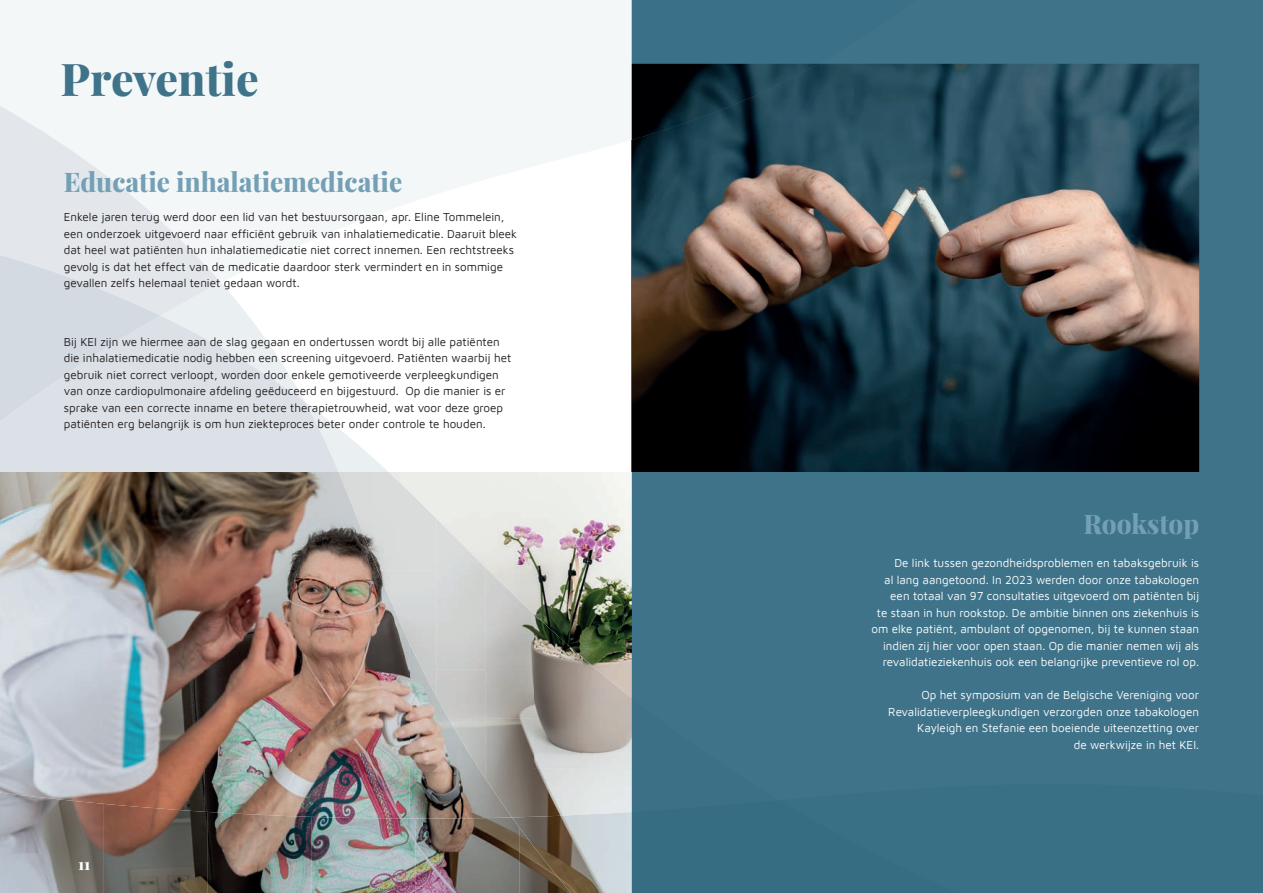
<style>
.page{position:relative;width:1263px;height:893px;background:#fff}
.page>*{position:absolute;margin:0;border:0;box-sizing:border-box;transform-origin:0 0}
.t1{font:45px "Playfair Display";letter-spacing:-.005em;color:#3e738a}
.t2{font:27px "Playfair Display";color:#73a0b5}
.t3{font:15.75px "Playfair Display";color:#fff}
.t4{font:12px/16.5px "Maven Pro";color:#231f20}
.t5{font:12px/16.5px "Maven Pro";color:#fff;text-align:right}
</style>
<div class="page">
<div style="left:632px;top:0;width:631px;height:893px;background:#3e738a"></div>
<img style="left:632px;top:64px;width:567px;height:408px">
<img style="left:436px;top:472px;width:196px;height:186px">
<img style="left:378px;top:472px;width:58px;height:99px">
<img style="left:436px;top:518px;width:49px;height:221px">
<img style="left:485px;top:567px;width:49px;height:245px">
<img style="left:534px;top:614px;width:49px;height:198px">
<img style="left:583px;top:658px;width:49px;height:154px">
<img style="left:512px;top:812px;width:120px;height:81px">
<img style="left:0;top:472px;width:378px;height:99px">
<img style="left:0;top:571px;width:410px;height:198px">
<img style="left:410px;top:644px;width:51px;height:173px">
<img style="left:461px;top:739px;width:51px;height:78px">
<img style="left:0;top:769px;width:205px;height:35px">
<img style="left:205px;top:769px;width:205px;height:48px">
<img style="left:0;top:793px;width:104px;height:100px">
<img style="left:104px;top:804px;width:104px;height:89px">
<img style="left:208px;top:812px;width:104px;height:81px">
<img style="left:311px;top:817px;width:105px;height:76px">
<img style="left:415px;top:817px;width:104px;height:11px">
<img style="left:519px;top:827px;width:52px;height:66px">
<svg style="left:0;top:0;width:632px;height:283px;fill:#f4f7f8"></svg>
<svg style="left:632px;top:63px;width:284px;height:77px;background:#27505f"></svg>
<img style="left:632px;top:64px;width:186px;height:76px">
<svg style="left:0;top:106px;width:221px;height:149px;fill:#f4f7f8"></svg>
<svg style="left:0;top:255px;width:388px;height:217px"></svg>
<h1 class="t1" style="left:61px;top:44px;width:200px">Preventie</h1>
<h2 class="t2" style="left:64px;top:161px;width:340px">Educatie inhalatiemedicatie</h2>
<p class="t4" style="left:64px;top:208px;width:455px">Enkele jaren terug werd door een lid van het bestuursorgaan, apr. Eline Tommelein, een onderzoek uitgevoerd naar efficiënt gebruik van inhalatiemedicatie. Daaruit bleek dat heel wat patiënten hun inhalatiemedicatie niet correct innemen. Een rechtstreeks gevolg is dat het effect van de medicatie daardoor sterk vermindert en in sommige gevallen zelfs helemaal teniet gedaan wordt.</p>
<p class="t4" style="left:64px;top:333px;width:449px">Bij KEI zijn we hiermee aan de slag gegaan en ondertussen wordt bij alle patiënten die inhalatiemedicatie nodig hebben een screening uitgevoerd. Patiënten waarbij het gebruik niet correct verloopt, worden door enkele gemotiveerde verpleegkundigen van onze cardiopulmonaire afdeling geëduceerd en bijgestuurd. Op die manier is er sprake van een correcte inname en betere therapietrouwheid, wat voor deze groep patiënten erg belangrijk is om hun ziekteproces beter onder controle te houden.</p>
<h3 class="t3" style="left:78px;top:851px;width:14px">11</h3>
<h2 class="t2" style="left:1083px;top:503px;width:117px">Rookstop</h2>
<p class="t5" style="left:871px;top:554px;width:329px">De link tussen gezondheidsproblemen en tabaksgebruik is<br>al lang aangetoond. In 2023 werden door onze tabakologen een totaal van 97 consultaties uitgevoerd om patiënten bij<br>te staan in hun rookstop. De ambitie binnen ons ziekenhuis is om elke patiënt, ambulant of opgenomen, bij te kunnen staan indien zij hier voor open staan. Op die manier nemen wij als revalidatieziekenhuis ook een belangrijke preventieve rol op.</p>
<p class="t5" style="left:888px;top:686px;width:312px">Op het symposium van de Belgische Vereniging voor Revalidatieverpleegkundigen verzorgden onze tabakologen Kayleigh en Stefanie een boeiende uiteenzetting over<br>de werkwijze in het KEI.</p>
</div>
